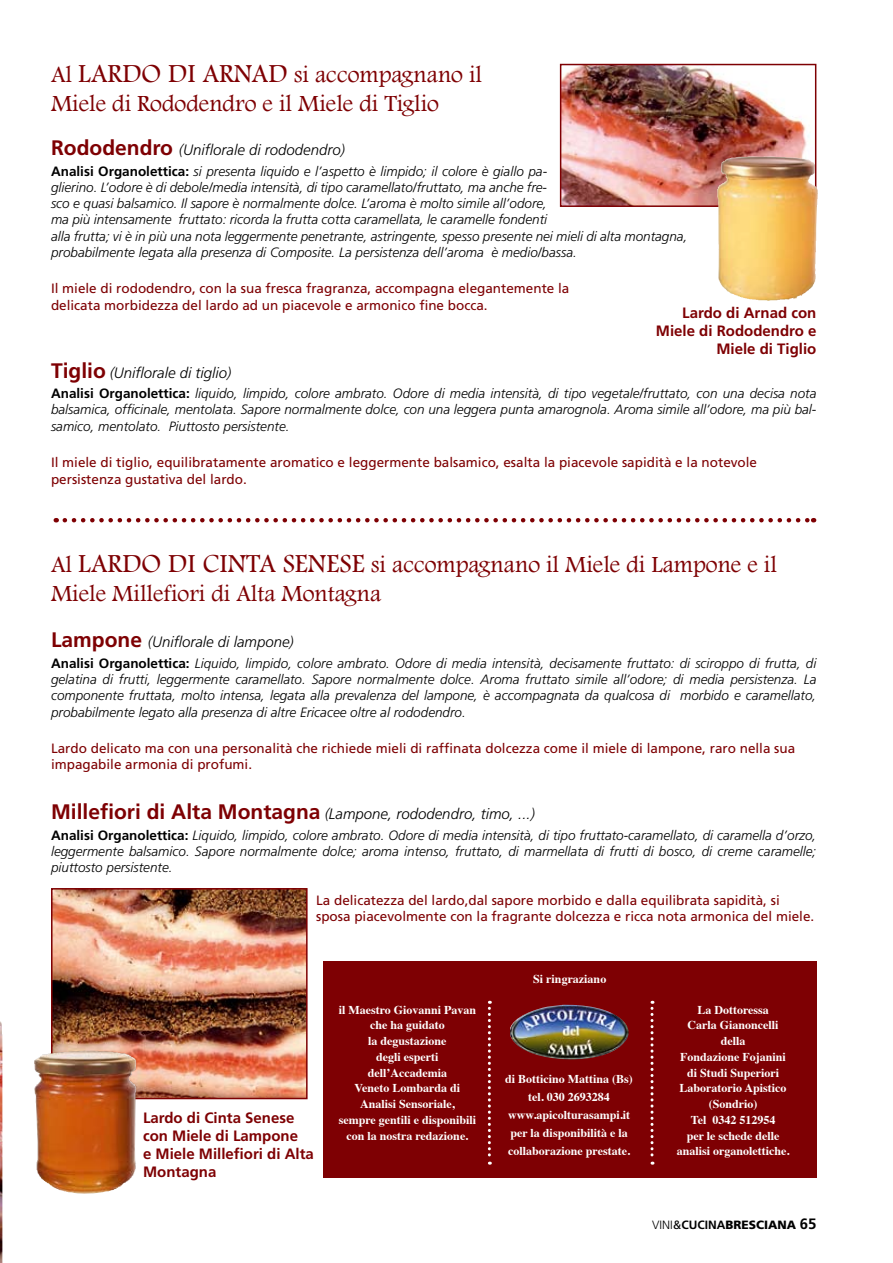
<style>
.page{position:relative;width:893px;height:1263px;background:#fff}
.page>*{position:absolute;margin:0;border:0;box-sizing:border-box;transform-origin:0 0}
.t1{font:27px "Footlight MT Light";color:#7e0003}
.t2{font:24px/28.8px "Footlight MT Light";color:#7e0003}
.t3{font:italic 300 15px "Frutiger";color:#000}
.t4{font:700 15px/18px "Frutiger";color:#7e0003}
.t5{font:italic 300 13.5px/16.2px "Frutiger";color:#000;text-align:justify}
.t6{font:13.5px/16.2px "Frutiger";color:#7e0003}
.t7{font:700 12px/15.8px "Times";color:#fff;text-align:center}
.t8{font:900 12px "Frutiger";color:#000}
.s1{font-size:24px}
.s2{font-weight:700;font-style:normal;font-size:21px;color:#7e0003}
.s3{font-weight:700;font-style:normal}
.s4{font-size:27px}
.s5{font-weight:300}
.s6{font-weight:400}
.s7{font-weight:700}
.s8{font-weight:700;font-size:15px}
</style>
<div class="page">
<img style="left:0;top:1021px;width:2px;height:242px">
<img style="left:54px;top:891px;width:251px;height:205px">
<div style="left:51px;top:888px;width:257px;height:211px;border:2px solid #7e0003"></div>
<img style="left:34px;top:1050px;width:103px;height:144px">
<div style="left:323px;top:961px;width:493px;height:217px;background:#7e0003"></div>
<img style="left:510px;top:1005px;width:119px;height:54px">
<svg style="left:65px;top:518px;width:749px;height:4px"></svg>
<svg style="left:650px;top:1001px;width:3px;height:164px"></svg>
<svg style="left:488px;top:1001px;width:3px;height:164px"></svg>
<img style="left:563px;top:67px;width:246px;height:137px">
<div style="left:560px;top:64px;width:256px;height:143px;border:2px solid #7e0003"></div>
<img style="left:717px;top:156px;width:101px;height:145px">
<h1 class="t1" style="left:51px;top:58px;width:59px"><span class="s1">Al</span> LARDO</h1>
<h1 class="t1" style="left:168px;top:58px;width:53px">DI ARNAD</h1>
<h2 class="t2" style="left:51px;top:60px;width:433px;text-indent:243px">si accompagnano il<br>Miele di Rododendro e il Miele di Tiglio</h2>
<p class="t3" style="left:51px;top:141px;width:295px"><span class="s2">Rododendro</span> (Uniflorale di rododendro)</p>
<p class="t5" style="left:51px;top:163px;width:638px;text-align:left"><span class="s3">Analisi Organolettica:</span> si presenta liquido e l’aspetto è limpido; il colore è giallo pa-<br>glierino. L’odore è di debole/media intensità, di tipo caramellato/fruttato, ma anche fre-<br>sco e quasi balsamico. Il sapore è normalmente dolce. L’aroma è molto simile all’odore,<br>ma più intensamente fruttato: ricorda la frutta cotta caramellata, le caramelle fondenti<br>alla frutta; vi è in più una nota leggermente penetrante, astringente, spesso presente nei mieli di alta montagna, probabilmente legata alla presenza di Composite. La persistenza dell’aroma è medio/bassa.</p>
<p class="t6" style="left:51px;top:280px;width:520px">Il miele di rododendro, con la sua fresca fragranza, accompagna elegantemente la delicata morbidezza del lardo ad un piacevole e armonico fine bocca.</p>
<p class="t4" style="left:656px;top:303px;width:162px;text-align:right">Lardo di Arnad con<br>Miele di Rododendro e<br>Miele di Tiglio</p>
<p class="t3" style="left:51px;top:364px;width:182px"><span class="s2">Tiglio</span> (Uniflorale di tiglio)</p>
<p class="t5" style="left:51px;top:385px;width:767px"><span class="s3">Analisi Organolettica:</span> liquido, limpido, colore ambrato. Odore di media intensità, di tipo vegetale/fruttato, con una decisa nota balsamica, officinale, mentolata. Sapore normalmente dolce, con una leggera punta amarognola. Aroma simile all’odore, ma più bal&shy;samico, mentolato. Piuttosto persistente.</p>
<p class="t6" style="left:51px;top:454px;width:708px">Il miele di tiglio, equilibratamente aromatico e leggermente balsamico, esalta la piacevole sapidità e la notevole persistenza gustativa del lardo.</p>
<h1 class="t1" style="left:51px;top:547px;width:59px"><span class="s1">Al</span> LARDO</h1>
<h1 class="t1" style="left:168px;top:547px;width:66px">DI CINTA</h1>
<h2 class="t2" style="left:51px;top:549px;width:727px;text-indent:232px"><span class="s4">SENESE</span> si accompagnano il Miele di Lampone e il<br>Miele Millefiori di Alta Montagna</h2>
<p class="t3" style="left:51px;top:634px;width:244px"><span class="s2">Lampone</span> (Uniflorale di lampone)</p>
<p class="t5" style="left:51px;top:655px;width:767px"><span class="s3">Analisi Organolettica:</span> Liquido, limpido, colore ambrato. Odore di media intensità, decisamente fruttato: di sciroppo di frutta, di gelatina di frutti, leggermente caramellato. Sapore normalmente dolce. Aroma fruttato simile all’odore; di media persistenza. La componente fruttata, molto intensa, legata alla prevalenza del lampone, è accompagnata da qualcosa di morbido e caramellato, probabilmente legato alla presenza di altre Ericacee oltre al rododendro.</p>
<p class="t6" style="left:51px;top:740px;width:746px">Lardo delicato ma con una personalità che richiede mieli di raffinata dolcezza come il miele di lampone, raro nella sua impagabile armonia di profumi.</p>
<p class="t3" style="left:51px;top:805px;width:485px"><span class="s2">Millefiori di Alta Montagna</span> (Lampone, rododendro, timo, ...)</p>
<p class="t5" style="left:51px;top:827px;width:767px"><span class="s3">Analisi Organolettica:</span> Liquido, limpido, colore ambrato. Odore di media intensità, di tipo fruttato-caramellato, di caramella d’orzo, leggermente balsamico. Sapore normalmente dolce; aroma intenso, fruttato, di marmellata di frutti di bosco, di creme caramelle; piuttosto persistente.</p>
<p class="t6" style="left:316px;top:892px;width:500px">La delicatezza del lardo,dal sapore morbido e dalla equilibrata sapidità, si sposa piacevolmente con la fragrante dolcezza e ricca nota armonica del miele.</p>
<p class="t4" style="left:143px;top:1109px;width:172px">Lardo di Cinta Senese con Miele di Lampone<br>e Miele Millefiori di Alta<br>Montagna</p>
<p class="t7" style="left:339px;top:1000px;width:139px">il Maestro Giovanni Pavan che ha guidato<br>la degustazione<br>degli esperti dell’Accademia<br>Veneto Lombarda di<br>Analisi Sensoriale,<br>sempre gentili e disponibili con la nostra redazione.</p>
<p class="t7" style="left:533px;top:970px;width:75px">Si ringraziano</p>
<p class="t7" style="left:505px;top:1068px;width:129px;line-height:18px">di Botticino Mattina (Bs) tel. 030 2693284 www.apicolturasampi.it per la disponibilità e la collaborazione prestate.</p>
<p class="t7" style="left:677px;top:1000px;width:114px">La Dottoressa<br>Carla Gianoncelli della<br>Fondazione Fojanini di Studi Superiori<br>Laboratorio Apistico (Sondrio)<br>Tel 0342 512954<br>per le schede delle analisi organolettiche.</p>
<p class="t8" style="left:652px;top:1217px;width:166px"><span class="s5">VINI</span><span class="s6">&amp;</span><span class="s7">CUCINA</span>BRESCIANA <span class="s8">65</span></p>
</div>
